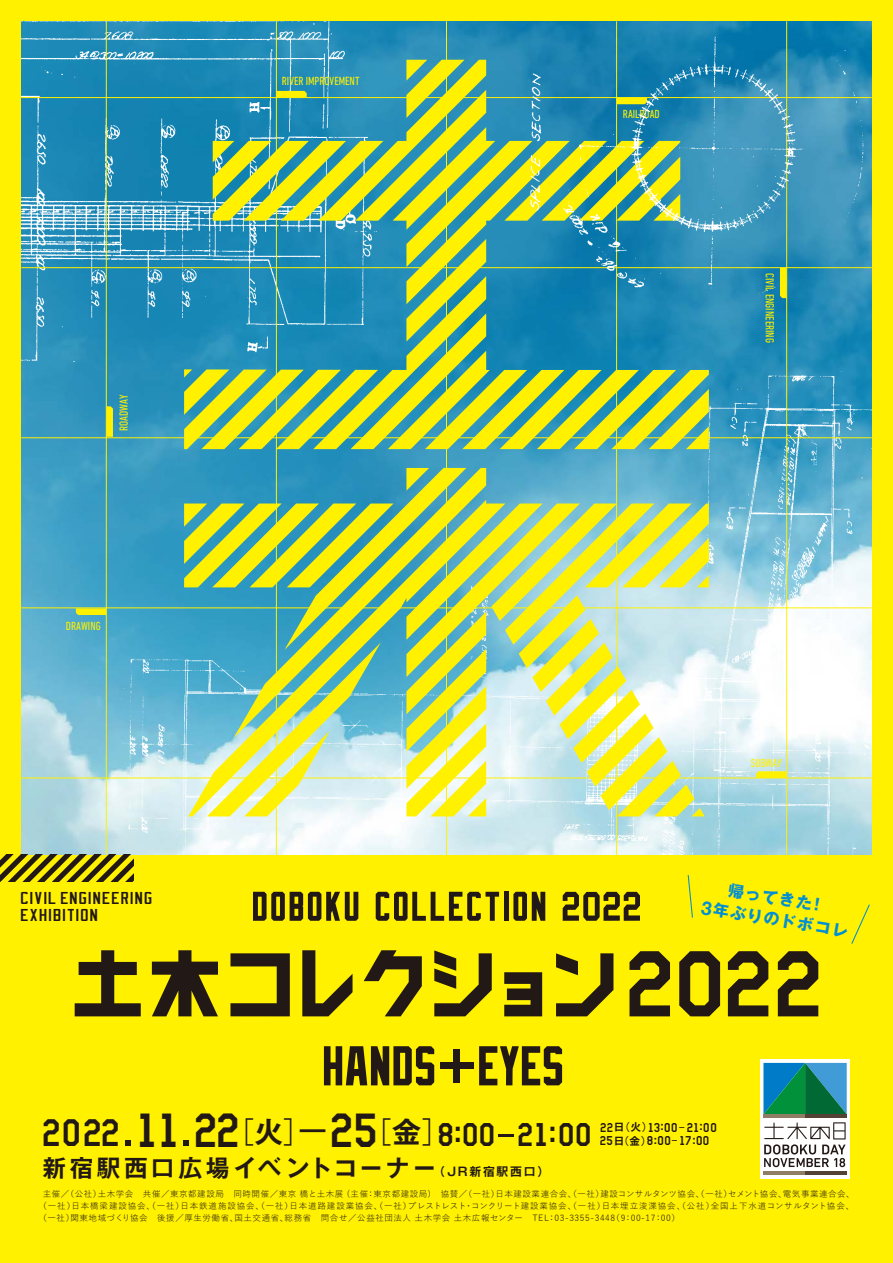
<style>
.page{position:relative;width:893px;height:1263px;background:#fff100}
.page>*{position:absolute;margin:0;border:0;box-sizing:border-box;transform-origin:0 0}
.t1{font:55.65px "MLB Milwaukee Brewers Alt";letter-spacing:-.01em;color:#221815}
.t2{font:38.1px "MLB Chicago White Sox";color:#221815}
.t3{font:32.7px "MLB Chicago White Sox";color:#221815}
.t4{font:700 23.7px "Gothic MB101 Pro De";letter-spacing:.15em;color:#221815}
.t5{font:17.1px/16.8px "MLB Chicago White Sox";letter-spacing:.05em;color:#221815;scale:1.25 1}
.t6{font:700 15.9px/21.3px "Gothic MB101 Pr 6 N";color:#008fd3;text-align:center}
.t7{font:12.75px/13.8px "MLB Chicago White Sox";letter-spacing:.06em;color:#221815}
.t8{font:condensed 12px "DIN Next LT Pro";color:#fff100}
.t9{font:8.55px/11.7px "Yu Go Pr 6 N";letter-spacing:.065em;color:#221815;text-align:justify}
.s1{font-family:"Helvetica Neue";font-size:18.75px}
.s2{font-family:"DIN Mittelschrift Std";font-size:58.65px}
.s3{font-family:"MLB Chicago Cubs";font-size:47.7px}
.s4{font-size:47.7px}
.s5{font-family:"Gothic MB101 Pro";font-weight:300;font-size:29.1px}
.s6{font-family:"Gothic MB101 Pro De";font-weight:700;font-size:29.1px}
.s7{font-family:"Axis Basic Pro N B";font-size:26.1px}
.s8{font-family:"Axis Basic Pro N R"}
.s9{font-family:"MLB Chicago Cubs"}
.s10{font-family:"Gothic MB101 Pro De";font-weight:700;font-size:10.65px}
.s11{font-family:"Gothic MB101 Pro";font-size:10.65px}
.s12{font-family:"Axis Basic Pro N R";font-size:10.65px}
.s13{font-size:11.85px}
</style>
<div class="page">
<img style="left:21px;top:21px;width:473px;height:834px">
<img style="left:21px;top:21px;width:360px;height:349px">
<img style="left:91px;top:363px;width:781px;height:492px">
<svg style="left:756px;top:771px;width:30px;height:7px"></svg>
<svg style="left:107px;top:406px;width:6px;height:31px"></svg>
<svg style="left:76px;top:608px;width:30px;height:7px"></svg>
<hr style="left:446px;top:21px;width:1px;height:834px;background:#fff100">
<hr style="left:616px;top:21px;width:1px;height:834px;background:#fff100">
<hr style="left:786px;top:21px;width:1px;height:834px;background:#fff100">
<hr style="left:106px;top:21px;width:1px;height:834px;background:#fff100">
<hr style="left:276px;top:21px;width:1px;height:834px;background:#fff100">
<hr style="left:21px;top:267px;width:851px;height:1px;background:#fff100">
<hr style="left:21px;top:437px;width:851px;height:1px;background:#fff100">
<hr style="left:21px;top:607px;width:851px;height:1px;background:#fff100">
<hr style="left:21px;top:778px;width:851px;height:1px;background:#fff100">
<hr style="left:21px;top:97px;width:851px;height:1px;background:#fff100">
<div style="left:760px;top:1059px;width:90px;height:119px;background:#fff"></div>
<svg style="left:763px;top:1063px;width:84px;height:51px;background:#138584"></svg>
<hr style="left:763px;top:1114px;width:42px;height:4px;background:#8f7d65">
<hr style="left:805px;top:1114px;width:42px;height:4px;background:#544236">
<hr style="left:763px;top:1171px;width:42px;height:4px;background:#8f7d65">
<hr style="left:805px;top:1171px;width:42px;height:4px;background:#544236">
<svg style="left:764px;top:1122px;width:82px;height:45px"></svg>
<svg style="left:152px;top:950px;width:66px;height:66px"></svg>
<svg style="left:230px;top:953px;width:60px;height:63px"></svg>
<svg style="left:504px;top:972px;width:38px;height:44px;background:#483e11"></svg>
<svg style="left:75px;top:950px;width:66px;height:66px"></svg>
<svg style="left:302px;top:950px;width:51px;height:66px"></svg>
<svg style="left:364px;top:950px;width:58px;height:66px"></svg>
<svg style="left:434px;top:950px;width:58px;height:66px"></svg>
<svg style="left:556px;top:953px;width:57px;height:63px"></svg>
<svg style="left:629px;top:951px;width:41px;height:65px"></svg>
<svg style="left:728px;top:951px;width:40px;height:65px"></svg>
<svg style="left:778px;top:951px;width:40px;height:65px"></svg>
<svg style="left:679px;top:951px;width:41px;height:65px"></svg>
<svg style="left:253px;top:892px;width:105px;height:29px"></svg>
<svg style="left:376px;top:892px;width:123px;height:29px"></svg>
<div style="left:504px;top:892px;width:5px;height:29px;background:#221815"></div>
<svg style="left:513px;top:892px;width:32px;height:29px"></svg>
<svg style="left:563px;top:892px;width:77px;height:29px"></svg>
<svg style="left:184px;top:60px;width:525px;height:756px"></svg>
<img style="left:494px;top:13px;width:378px;height:350px">
<svg style="left:687px;top:875px;width:6px;height:43px"></svg>
<svg style="left:851px;top:904px;width:19px;height:40px"></svg>
<div style="left:440px;top:1062px;width:33px;height:7px;background:#221815"></div>
<div style="left:453px;top:1049px;width:7px;height:33px;background:#221815"></div>
<svg style="left:0;top:855px;width:133px;height:26px"></svg>
<h3 class="t8" style="left:117px;top:431px;width:38px;rotate:-90deg">ROADWAY</h3>
<h3 class="t8" style="left:66px;top:619px;width:36px">DRAWING</h3>
<h3 class="t5" style="left:21px;top:890px;width:107px">CIVILENGINEERING<br>EXHIBITION</h3>
<h3 class="t8" style="left:282px;top:74px;width:79px">RIVER IMPROVEMENT</h3>
<h3 class="t8" style="left:623px;top:107px;width:38px">RAILROAD</h3>
<h3 class="t8" style="left:777px;top:273px;width:71px;rotate:90deg">CIVIL ENGINEERING</h3>
<h1 class="t1" style="left:324px;top:1033px;width:244px">HANDS EYES</h1>
<h3 class="t8" style="left:751px;top:756px;width:33px">SUBWAY</h3>
<h3 class="t6" style="left:706px;top:876px;width:150px;rotate:9deg">帰ってきた！<br><span class="s1">3</span>年ぶりのドボコレ</h3>
<h2 class="t2" style="left:44px;top:1111px;width:286px">2022<span class="s2">.</span><span class="s3">11</span><span class="s2">.</span><span class="s4">22</span><span class="s5">［</span><span class="s6">火</span><span class="s5">］</span><sup>ー</sup></h2>
<h3 class="t3" style="left:332px;top:1116px;width:262px"><span class="s4">25</span><span class="s5">［</span><span class="s6">金</span><span class="s5">］</span>8<span class="s7">:</span>00<span class="s8">-</span>2<span class="s9">1</span><span class="s7">:</span>00</h3>
<h3 class="t7" style="left:600px;top:1120px;width:118px">22<span class="s10">日</span><span class="s11">（</span><span class="s10">火</span><span class="s11">）</span><span class="s9">1</span>3<span class="s10">：</span>00<span class="s12">-</span>2<span class="s9">1</span><span class="s10">：</span>00<br>25<span class="s10">日</span><span class="s11">（</span><span class="s10">金</span><span class="s11">）</span>8<span class="s10">：</span>00<span class="s12">-</span><span class="s9">1</span>7<span class="s10">：</span>00</h3>
<h3 class="t4" style="left:42px;top:1148px;width:509px">新宿駅西口広場イベントコーナー<span class="s13">（JR新宿駅西口）</span></h3>
<p class="t9" style="left:39px;top:1187px;width:818px;text-indent:4px">主催／（公社）土木学会　共催／東京都建設局　同時開催／東京 橋と土木展 (主催：東京都建設局)　協賛／（一社）日本建設業連合会、（一社）建設コンサルタンツ協会、（一社）セメント協会、電気事業連合会、（一社）日本橋梁建設協会、（一社）日本鉄道施設協会、（一社）日本道路建設業協会、（一社）プレストレスト･コンクリート建設業協会、（一社）日本埋立浚渫協会、（公社）全国上下水道コンサルタント協会、（一社）関東地域づくり協会　後援／厚生労働省、国土交通省、総務省　問合せ／公益社団法人 土木学会 土木広報センター　TEL：03-3355-3448（9：00-17：00）</p>
</div>
